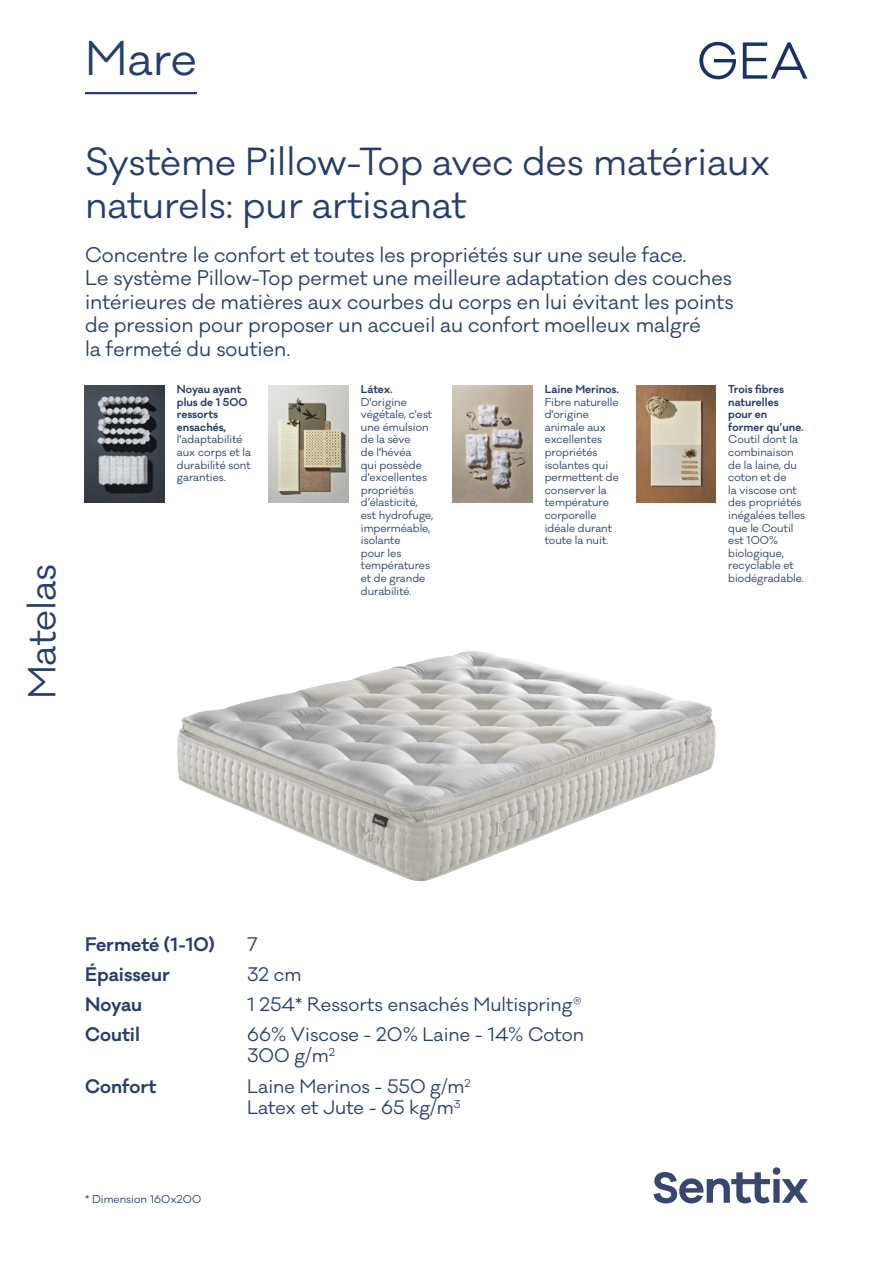
<style>
.page{position:relative;width:893px;height:1263px;background:#fff}
.page>*{position:absolute;margin:0;border:0;box-sizing:border-box;transform-origin:0 0}
.t1{font:45px "Galano Classic";color:#263f6a}
.t2{font:36px/43.2px "Galano Classic";color:#263f6a}
.t3{font:19.5px/23.4px "Galano Classic";color:#263f6a}
.t4{font:18px/21.6px "Galano Classic";color:#263f6a}
.t5{font:600 18px "Galano Classic";color:#263f6a}
.t6{font:10.5px/12.6px "Galano Classic";color:#263f6a}
.t7{font:600 10.5px/12.6px "Galano Classic";color:#263f6a}
</style>
<div class="page">
<svg style="left:654px;top:1167px;width:154px;height:36px"></svg>
<svg style="left:699px;top:42px;width:108px;height:37px"></svg>
<hr style="left:85px;top:92px;width:112px;height:2px;background:#263f6a">
<img style="left:269px;top:385px;width:79px;height:117px">
<img style="left:85px;top:385px;width:79px;height:117px">
<img style="left:453px;top:385px;width:79px;height:117px">
<img style="left:636px;top:385px;width:80px;height:117px">
<img style="left:177px;top:651px;width:539px;height:231px">
<h2 class="t2" style="left:21px;top:699px;width:137px;rotate:-90deg">Matelas</h2>
<h1 class="t1" style="left:85px;top:29px;width:113px">Mare</h1>
<h2 class="t2" style="left:85px;top:141px;width:687px">Système Pillow-Top avec des matériaux naturels: pur artisanat</h2>
<p class="t3" style="left:85px;top:243px;width:650px">Concentre le confort et toutes les propriétés sur une seule face.<br>Le système Pillow-Top permet une meilleure adaptation des couches intérieures de matières aux courbes du corps en lui évitant les points de pression pour proposer un accueil au confort moelleux malgré<br>la fermeté du soutien.</p>
<p class="t7" style="left:177px;top:383px;width:72px">Noyau ayant plus de 1 500 ressorts ensachés,</p>
<p class="t6" style="left:177px;top:433px;width:76px">l'adaptabilité aux corps et la durabilité sont garanties.</p>
<p class="t7" style="left:728px;top:383px;width:77px">Trois fibres naturelles pour en former qu’une.</p>
<p class="t6" style="left:728px;top:433px;width:78px">Coutil dont la combinaison de la laine, du coton et de<br>la viscose ont des propriétés inégalées telles que le Coutil est 100% biologique, recyclable et biodégradable.</p>
<p class="t7" style="left:361px;top:383px;width:33px">Látex.</p>
<p class="t6" style="left:361px;top:396px;width:74px">D'origine végétale, c'est une émulsion de la sève<br>de l'hévéa<br>qui possède d'excellentes propriétés d’élasticité, est hydrofuge, imperméable, isolante<br>pour les températures et de grande durabilité.</p>
<p class="t7" style="left:545px;top:383px;width:76px">Laine Merinos.</p>
<p class="t6" style="left:545px;top:396px;width:76px">Fibre naturelle d'origine animale aux excellentes propriétés isolantes qui permettent de conserver la température corporelle idéale durant toute la nuit.</p>
<h3 class="t5" style="left:85px;top:932px;width:131px">Fermeté (1-10)</h3>
<h3 class="t4" style="left:247px;top:933px;width:12px">7</h3>
<h3 class="t5" style="left:85px;top:962px;width:86px">Épaisseur</h3>
<h3 class="t4" style="left:247px;top:963px;width:56px">32 cm</h3>
<h3 class="t5" style="left:85px;top:992px;width:59px">Noyau</h3>
<h3 class="t4" style="left:247px;top:993px;width:336px">1 254* Ressorts ensachés Multispring®</h3>
<h3 class="t5" style="left:85px;top:1022px;width:56px">Coutil</h3>
<h3 class="t4" style="left:247px;top:1024px;width:338px">66% Viscose - 20% Laine - 14% Coton<br>300 g/m<sup>2</sup></h3>
<h3 class="t5" style="left:85px;top:1074px;width:73px">Confort</h3>
<h3 class="t4" style="left:247px;top:1075px;width:225px">Laine Merinos - 550 g/m<sup>2<br></sup>Latex et Jute - 65 kg/m<sup>3</sup></h3>
<p class="t6" style="left:85px;top:1193px;width:118px">* Dimension 160x200</p>
</div>
